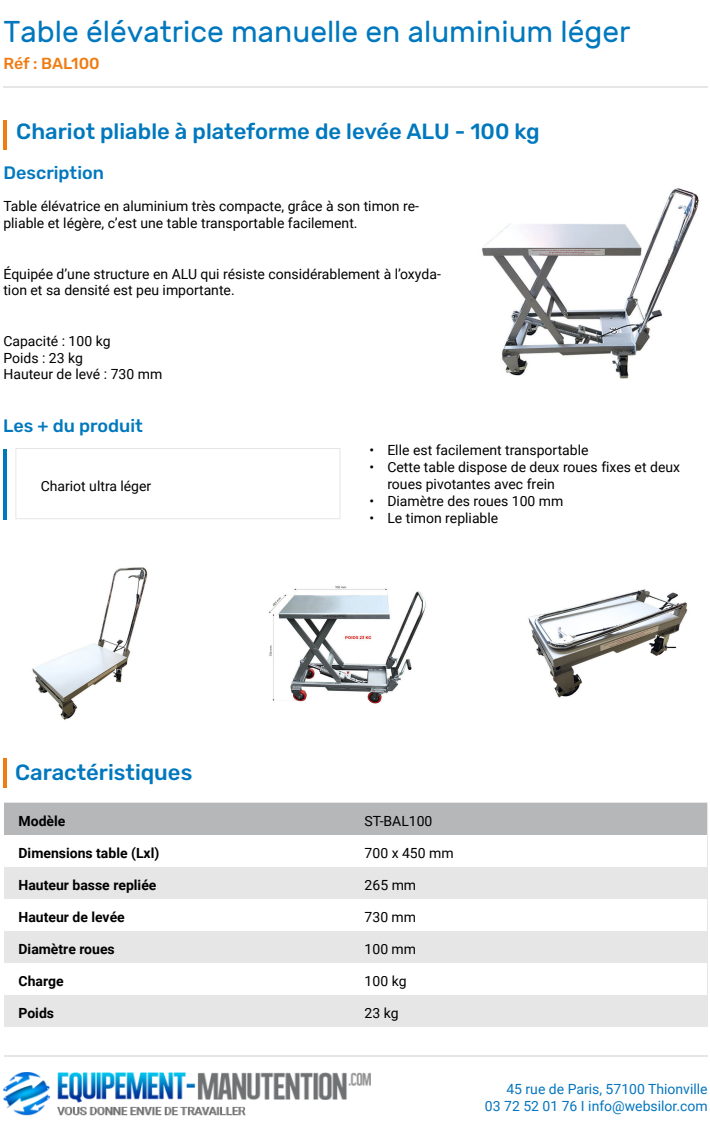
<style>
.page{position:relative;width:710px;height:1135px;background:#fff}
.page>*{position:absolute;margin:0;border:0;box-sizing:border-box;transform-origin:0 0}
.t1{font:30px "Rubik";color:#0078be}
.t2{font:500 22px "Rubik";color:#0078be}
.t3{font:500 18px "Rubik";color:#0078be}
.t4{font:500 16px "Rubik";letter-spacing:-.005em;color:#ef7c12}
.t5{font:14px/16.8px "Roboto";color:#000}
.t6{font:700 14px "Roboto";color:#000}
.t7{font:14px "Roboto";color:#0475be}
</style>
<div class="page">
<hr style="left:4px;top:1055px;width:704px;height:2px;background:#e6e6e6">
<img style="left:4px;top:1073px;width:367px;height:43px">
<hr style="left:3px;top:121px;width:4px;height:29px;background:#ef7c12">
<hr style="left:3px;top:449px;width:4px;height:71px;background:#0078be">
<div style="left:15px;top:448px;width:325px;height:71px;border:1px solid #e6e6e6"></div>
<hr style="left:3px;top:758px;width:4px;height:29px;background:#ef7c12">
<div style="left:5px;top:803px;width:702px;height:32px;background:#b5b7b8"></div>
<div style="left:5px;top:867px;width:702px;height:32px;background:#e6e6e6"></div>
<div style="left:5px;top:931px;width:702px;height:32px;background:#e6e6e6"></div>
<hr style="left:3px;top:86px;width:704px;height:2px;background:#e6e6e6">
<div style="left:5px;top:995px;width:702px;height:32px;background:#e6e6e6"></div>
<img style="left:481px;top:188px;width:218px;height:191px">
<img style="left:269px;top:586px;width:157px;height:118px">
<img style="left:32px;top:567px;width:116px;height:153px">
<img style="left:528px;top:589px;width:160px;height:109px">
<p class="t1" style="left:3px;top:15px;width:629px">Table élévatrice manuelle en aluminium léger</p>
<p class="t4" style="left:3px;top:54px;width:98px">Réf : BAL100</p>
<p class="t2" style="left:16px;top:119px;width:525px">Chariot pliable à plateforme de levée ALU - 100 kg</p>
<p class="t3" style="left:4px;top:163px;width:102px">Description</p>
<p class="t5" style="left:3px;top:197px;width:417px">Table élévatrice en aluminium très compacte, grâce à son timon re&shy;pliable et légère, c’est une table transportable facilement.</p>
<p class="t5" style="left:3px;top:265px;width:439px">Équipée d’une structure en ALU qui résiste considérablement à l’oxyda&shy;tion et sa densité est peu importante.</p>
<p class="t5" style="left:3px;top:332px;width:109px">Capacité : 100 kg</p>
<p class="t5" style="left:3px;top:349px;width:81px">Poids : 23 kg</p>
<p class="t5" style="left:3px;top:365px;width:160px">Hauteur de levé : 730 mm</p>
<p class="t3" style="left:3px;top:415px;width:141px">Les + du produit</p>
<p class="t5" style="left:41px;top:477px;width:112px">Chariot ultra léger</p>
<p class="t2" style="left:15px;top:759px;width:179px">Caractéristiques</p>
<p class="t5" style="left:369px;top:442px;width:221px">• Elle est facilement transportable</p>
<p class="t5" style="left:387px;top:458px;width:294px;text-indent:-18px">• Cette table dispose de deux roues fixes et deux roues pivotantes avec frein</p>
<p class="t5" style="left:369px;top:492px;width:196px">• Diamètre des roues 100 mm</p>
<p class="t5" style="left:369px;top:509px;width:130px">• Le timon repliable</p>
<p class="t6" style="left:19px;top:811px;width:48px">Modèle</p>
<p class="t5" style="left:365px;top:812px;width:69px">ST-BAL100</p>
<p class="t6" style="left:19px;top:843px;width:142px">Dimensions table (Lxl)</p>
<p class="t5" style="left:365px;top:844px;width:91px">700 x 450 mm</p>
<p class="t6" style="left:19px;top:875px;width:139px">Hauteur basse repliée</p>
<p class="t5" style="left:365px;top:876px;width:53px">265 mm</p>
<p class="t6" style="left:19px;top:907px;width:108px">Hauteur de levée</p>
<p class="t5" style="left:365px;top:908px;width:53px">730 mm</p>
<p class="t6" style="left:19px;top:939px;width:98px">Diamètre roues</p>
<p class="t5" style="left:365px;top:940px;width:53px">100 mm</p>
<p class="t6" style="left:19px;top:971px;width:47px">Charge</p>
<p class="t5" style="left:365px;top:972px;width:44px">100 kg</p>
<p class="t6" style="left:18px;top:1003px;width:37px">Poids</p>
<p class="t5" style="left:365px;top:1004px;width:36px">23 kg</p>
<p class="t7" style="left:506px;top:1079px;width:203px">45 rue de Paris, 57100 Thionville</p>
<p class="t7" style="left:485px;top:1096px;width:224px">03 72 52 01 76 I info@websilor.com</p>
</div>
